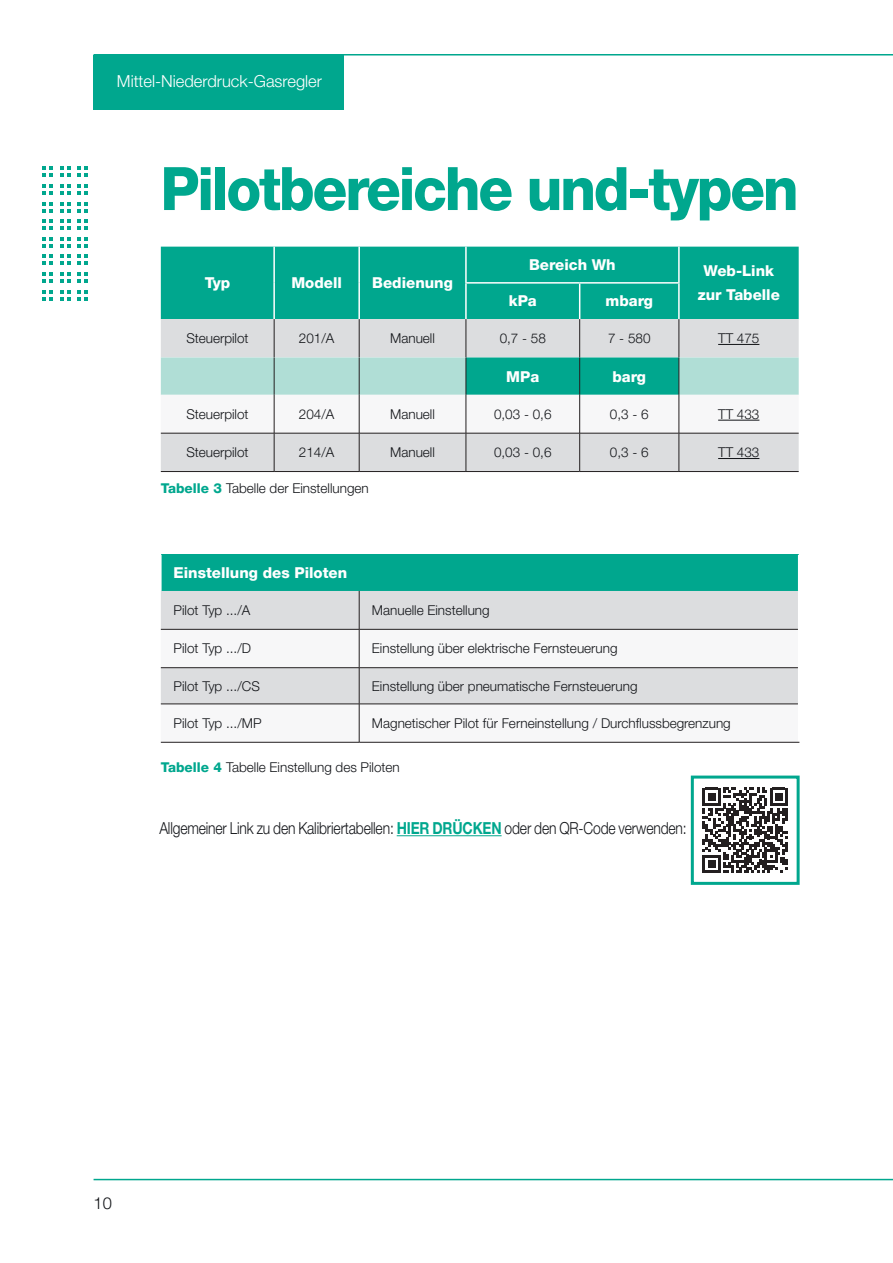
<style>
.page{position:relative;width:893px;height:1263px;background:#fff}
.page>*{position:absolute;margin:0;border:0;box-sizing:border-box;transform-origin:0 0}
.t1{font:800 60px "Helvetica Neue LT Pro";letter-spacing:-.04em;color:#00a78e;scale:.95 1}
.t2{font:300 16.5px "Helvetica Neue LT Pro";letter-spacing:-.01em;color:#121418;scale:.84 1}
.t3{font:300 16.5px "Helvetica Neue LT Pro";color:#fff}
.t4{font:300 16.5px "Helvetica Neue LT Pro";letter-spacing:-.01em;color:#121418}
.t5{font:800 15px/24px "Helvetica Neue LT Pro";color:#fff;text-align:center}
.t6{font:300 13.5px "Helvetica Neue LT Pro";color:#121418}
.s1{font-weight:800;color:#00a78e}
.s2{font-weight:700;color:#00a78e}
</style>
<div class="page">
<div style="left:94px;top:55px;width:250px;height:55px;background:#00a78e"></div>
<hr style="left:94px;top:1179px;width:799px;height:1px;background:#00a78e">
<hr style="left:94px;top:54px;width:799px;height:2px;background:#00a78e">
<svg style="left:42px;top:167px;width:11px;height:10px"></svg>
<svg style="left:60px;top:167px;width:11px;height:10px"></svg>
<svg style="left:78px;top:167px;width:10px;height:10px"></svg>
<svg style="left:42px;top:184px;width:11px;height:11px"></svg>
<svg style="left:60px;top:184px;width:11px;height:11px"></svg>
<svg style="left:78px;top:184px;width:10px;height:11px"></svg>
<svg style="left:42px;top:202px;width:11px;height:10px"></svg>
<svg style="left:60px;top:202px;width:11px;height:10px"></svg>
<svg style="left:78px;top:202px;width:10px;height:10px"></svg>
<svg style="left:42px;top:219px;width:11px;height:11px"></svg>
<svg style="left:60px;top:219px;width:11px;height:11px"></svg>
<svg style="left:78px;top:219px;width:10px;height:11px"></svg>
<svg style="left:42px;top:237px;width:11px;height:11px"></svg>
<svg style="left:60px;top:237px;width:11px;height:11px"></svg>
<svg style="left:78px;top:237px;width:10px;height:11px"></svg>
<svg style="left:42px;top:255px;width:11px;height:10px"></svg>
<svg style="left:60px;top:255px;width:11px;height:10px"></svg>
<svg style="left:78px;top:255px;width:10px;height:10px"></svg>
<svg style="left:42px;top:272px;width:11px;height:11px"></svg>
<svg style="left:60px;top:272px;width:11px;height:11px"></svg>
<svg style="left:78px;top:272px;width:10px;height:11px"></svg>
<svg style="left:42px;top:290px;width:11px;height:10px"></svg>
<svg style="left:60px;top:290px;width:11px;height:10px"></svg>
<svg style="left:78px;top:290px;width:10px;height:10px"></svg>
<div style="left:161px;top:555px;width:638px;height:36px;background:#00a78e"></div>
<div style="left:161px;top:591px;width:637px;height:38px;background:#dcdddf"></div>
<svg style="left:161px;top:630px;width:637px;height:112px"></svg>
<hr style="left:160px;top:555px;width:2px;height:36px;background:#fff">
<hr style="left:798px;top:555px;width:1px;height:36px;background:#fff">
<hr style="left:359px;top:591px;width:1px;height:38px;background:#231f20">
<hr style="left:161px;top:629px;width:198px;height:1px;background:#231f20">
<hr style="left:359px;top:629px;width:439px;height:1px;background:#231f20">
<hr style="left:359px;top:629px;width:1px;height:38px;background:#231f20">
<hr style="left:161px;top:667px;width:198px;height:1px;background:#231f20">
<hr style="left:359px;top:667px;width:439px;height:1px;background:#231f20">
<hr style="left:359px;top:668px;width:1px;height:36px;background:#231f20">
<hr style="left:161px;top:704px;width:198px;height:1px;background:#231f20">
<hr style="left:359px;top:704px;width:439px;height:1px;background:#231f20">
<hr style="left:359px;top:704px;width:1px;height:38px;background:#231f20">
<hr style="left:161px;top:742px;width:198px;height:1px;background:#231f20">
<hr style="left:359px;top:742px;width:440px;height:1px;background:#231f20">
<hr style="left:397px;top:835px;width:105px;height:1px;background:#00a78e">
<svg style="left:703px;top:788px;width:85px;height:85px"></svg>
<div style="left:691px;top:775px;width:109px;height:110px;border:3px solid #00a78e"></div>
<div style="left:161px;top:247px;width:638px;height:72px;background:#00a78e"></div>
<hr style="left:273px;top:247px;width:2px;height:36px;background:#fff">
<hr style="left:358px;top:247px;width:2px;height:36px;background:#fff">
<hr style="left:273px;top:283px;width:2px;height:36px;background:#fff">
<hr style="left:358px;top:283px;width:2px;height:36px;background:#fff">
<hr style="left:465px;top:284px;width:2px;height:35px;background:#fff">
<hr style="left:579px;top:284px;width:1px;height:35px;background:#fff">
<hr style="left:678px;top:284px;width:2px;height:35px;background:#fff">
<hr style="left:465px;top:247px;width:2px;height:35px;background:#fff">
<hr style="left:678px;top:247px;width:2px;height:35px;background:#fff">
<hr style="left:465px;top:282px;width:115px;height:2px;background:#fff">
<hr style="left:580px;top:282px;width:100px;height:2px;background:#fff">
<svg style="left:161px;top:319px;width:638px;height:152px"></svg>
<hr style="left:274px;top:395px;width:1px;height:38px;background:#231f20">
<hr style="left:359px;top:395px;width:1px;height:38px;background:#231f20">
<hr style="left:466px;top:395px;width:1px;height:38px;background:#231f20">
<hr style="left:579px;top:395px;width:1px;height:38px;background:#231f20">
<hr style="left:274px;top:433px;width:1px;height:38px;background:#231f20">
<hr style="left:359px;top:433px;width:1px;height:38px;background:#231f20">
<hr style="left:466px;top:433px;width:1px;height:38px;background:#231f20">
<hr style="left:579px;top:433px;width:1px;height:38px;background:#231f20">
<hr style="left:161px;top:433px;width:113px;height:1px;background:#231f20">
<hr style="left:274px;top:433px;width:85px;height:1px;background:#231f20">
<hr style="left:359px;top:433px;width:107px;height:1px;background:#231f20">
<hr style="left:466px;top:433px;width:114px;height:1px;background:#231f20">
<hr style="left:580px;top:433px;width:99px;height:1px;background:#231f20">
<hr style="left:679px;top:433px;width:120px;height:1px;background:#231f20">
<hr style="left:161px;top:471px;width:113px;height:1px;background:#231f20">
<hr style="left:274px;top:471px;width:85px;height:1px;background:#231f20">
<hr style="left:359px;top:471px;width:107px;height:1px;background:#231f20">
<hr style="left:466px;top:471px;width:114px;height:1px;background:#231f20">
<hr style="left:580px;top:471px;width:99px;height:1px;background:#231f20">
<hr style="left:679px;top:471px;width:120px;height:1px;background:#231f20">
<hr style="left:274px;top:357px;width:1px;height:38px;background:#231f20">
<hr style="left:359px;top:357px;width:1px;height:38px;background:#231f20">
<hr style="left:466px;top:357px;width:1px;height:38px;background:#231f20">
<hr style="left:579px;top:357px;width:1px;height:38px;background:#231f20">
<hr style="left:679px;top:357px;width:1px;height:38px;background:#231f20">
<hr style="left:679px;top:433px;width:1px;height:38px;background:#231f20">
<hr style="left:679px;top:395px;width:1px;height:38px;background:#231f20">
<hr style="left:718px;top:420px;width:41px;height:1px;background:#121418">
<hr style="left:718px;top:458px;width:41px;height:1px;background:#121418">
<p class="t3" style="left:117px;top:71px;width:207px">Mittel-Niederdruck-Gasregler</p>
<h1 class="t1" style="left:160px;top:153px;width:673px">Pilotbereiche und-typen</h1>
<p class="t5" style="left:205px;top:271px;width:27px">Typ</p>
<p class="t5" style="left:291px;top:271px;width:52px">Modell</p>
<p class="t5" style="left:372px;top:271px;width:82px">Bedienung</p>
<p class="t5" style="left:529px;top:253px;width:88px">Bereich Wh</p>
<p class="t5" style="left:509px;top:289px;width:30px">kPa</p>
<p class="t5" style="left:605px;top:289px;width:49px">mbarg</p>
<p class="t5" style="left:698px;top:259px;width:84px">Web-Link zur Tabelle</p>
<p class="t6" style="left:186px;top:330px;width:64px">Steuerpilot</p>
<p class="t6" style="left:299px;top:330px;width:37px">201/A</p>
<p class="t6" style="left:390px;top:330px;width:46px">Manuell</p>
<p class="t6" style="left:500px;top:330px;width:48px">0,7 - 58</p>
<p class="t6" style="left:608px;top:330px;width:44px">7 - 580</p>
<p class="t6" style="left:718px;top:330px;width:43px">TT 475</p>
<p class="t5" style="left:506px;top:364px;width:35px">MPa</p>
<p class="t5" style="left:612px;top:364px;width:35px">barg</p>
<p class="t6" style="left:186px;top:406px;width:64px">Steuerpilot</p>
<p class="t6" style="left:299px;top:406px;width:37px">204/A</p>
<p class="t6" style="left:390px;top:406px;width:46px">Manuell</p>
<p class="t6" style="left:494px;top:406px;width:59px">0,03 - 0,6</p>
<p class="t6" style="left:610px;top:406px;width:40px">0,3 - 6</p>
<p class="t6" style="left:718px;top:406px;width:43px">TT 433</p>
<p class="t6" style="left:186px;top:444px;width:64px">Steuerpilot</p>
<p class="t6" style="left:299px;top:444px;width:37px">214/A</p>
<p class="t6" style="left:390px;top:444px;width:46px">Manuell</p>
<p class="t6" style="left:494px;top:444px;width:59px">0,03 - 0,6</p>
<p class="t6" style="left:610px;top:444px;width:40px">0,3 - 6</p>
<p class="t6" style="left:718px;top:444px;width:43px">TT 433</p>
<p class="t6" style="left:161px;top:480px;width:210px"><span class="s1">Tabelle 3</span> Tabelle der Einstellungen</p>
<p class="t5" style="left:174px;top:561px;width:175px">Einstellung des Piloten</p>
<p class="t6" style="left:174px;top:602px;width:78px">Pilot Typ .../A</p>
<p class="t6" style="left:372px;top:602px;width:119px">Manuelle Einstellung</p>
<p class="t6" style="left:174px;top:640px;width:79px">Pilot Typ .../D</p>
<p class="t6" style="left:372px;top:640px;width:247px">Einstellung über elektrische Fernsteuerung</p>
<p class="t6" style="left:174px;top:677px;width:88px">Pilot Typ .../CS</p>
<p class="t6" style="left:372px;top:677px;width:267px">Einstellung über pneumatische Fernsteuerung</p>
<p class="t6" style="left:174px;top:715px;width:90px">Pilot Typ .../MP</p>
<p class="t6" style="left:372px;top:715px;width:360px">Magnetischer Pilot für Ferneinstellung / Durchflussbegrenzung</p>
<p class="t6" style="left:161px;top:759px;width:241px"><span class="s1">Tabelle 4</span> Tabelle Einstellung des Piloten</p>
<p class="t2" style="left:159px;top:818px;width:629px">Allgemeiner Link zu den Kalibriertabellen: <span class="s2">HIER DRÜCKEN</span> oder den QR-Code verwenden:</p>
<p class="t4" style="left:94px;top:1193px;width:20px">10</p>
</div>
